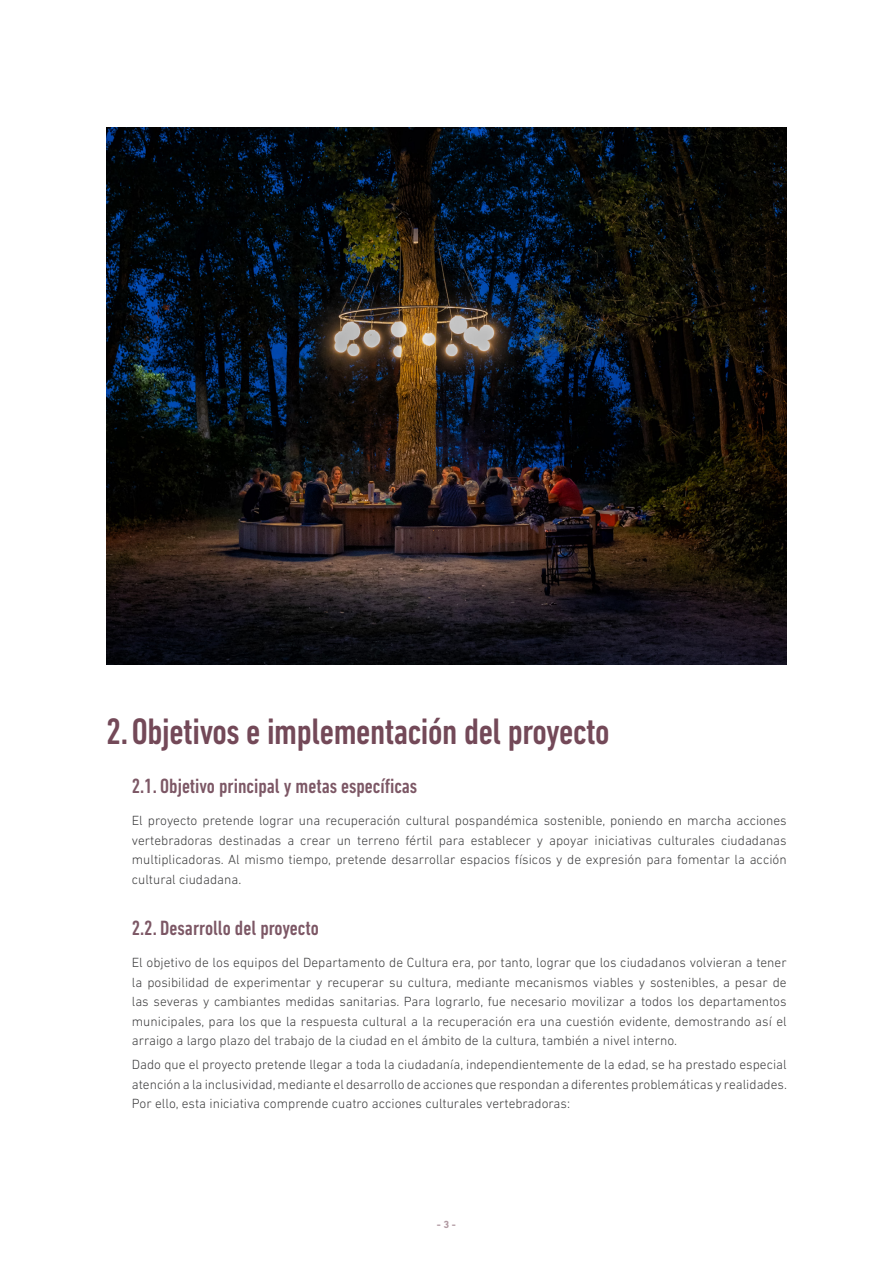
<style>
.page{position:relative;width:893px;height:1263px;background:#fff}
.page>*{position:absolute;margin:0;border:0;box-sizing:border-box;transform-origin:0 0}
.TITULAR_1{font:500 condensed 37.5px "DIN Next LT Pro";letter-spacing:-.01em;color:#734958}
.Titular_1_1{font:500 condensed 21px "DIN Next LT Pro";color:#7c5765}
.Text_Base{font:300 13.5px/19.5px "DIN Next LT Pro";color:#3e3e3f;text-align:justify}
.num_pg{font:700 10.5px "DIN Next LT Pro";color:#b19aa2}
</style>
<div class="page">
<img style="left:106px;top:128px;width:681px;height:537px">
<p class="TITULAR_1" style="left:106px;top:710px;width:505px">2.Objetivos e implementación del proyecto</p>
<p class="Titular_1_1" style="left:132px;top:774px;width:287px">2.1. Objetivo principal y metas específicas</p>
<p class="Text_Base" style="left:132px;top:811px;width:656px">El proyecto pretende lograr una recuperación cultural pospandémica sostenible, poniendo en marcha acciones vertebradoras destinadas a crear un terreno fértil para establecer y apoyar iniciativas culturales ciudadanas multiplicadoras. Al mismo tiempo, pretende desarrollar espacios físicos y de expresión para fomentar la acción cultural ciudadana.</p>
<p class="Titular_1_1" style="left:132px;top:916px;width:189px">2.2. Desarrollo del proyecto</p>
<p class="Text_Base" style="left:132px;top:953px;width:656px">El objetivo de los equipos del Departamento de Cultura era, por tanto, lograr que los ciudadanos volvieran a tener la posibilidad de experimentar y recuperar su cultura, mediante mecanismos viables y sostenibles, a pesar de las severas y cambiantes medidas sanitarias. Para lograrlo, fue necesario movilizar a todos los departamentos municipales, para los que la respuesta cultural a la recuperación era una cuestión evidente, demostrando así el arraigo a largo plazo del trabajo de la ciudad en el ámbito de la cultura, también a nivel interno.</p>
<p class="Text_Base" style="left:132px;top:1054px;width:657px">Dado que el proyecto pretende llegar a toda la ciudadanía, independientemente de la edad, se ha prestado especial atención a la inclusividad, mediante el desarrollo de acciones que respondan a diferentes problemáticas y realidades.<br>Por ello, esta iniciativa comprende cuatro acciones culturales vertebradoras:</p>
<p class="num_pg" style="left:437px;top:1218px;width:21px">- 3 -</p>
</div>
